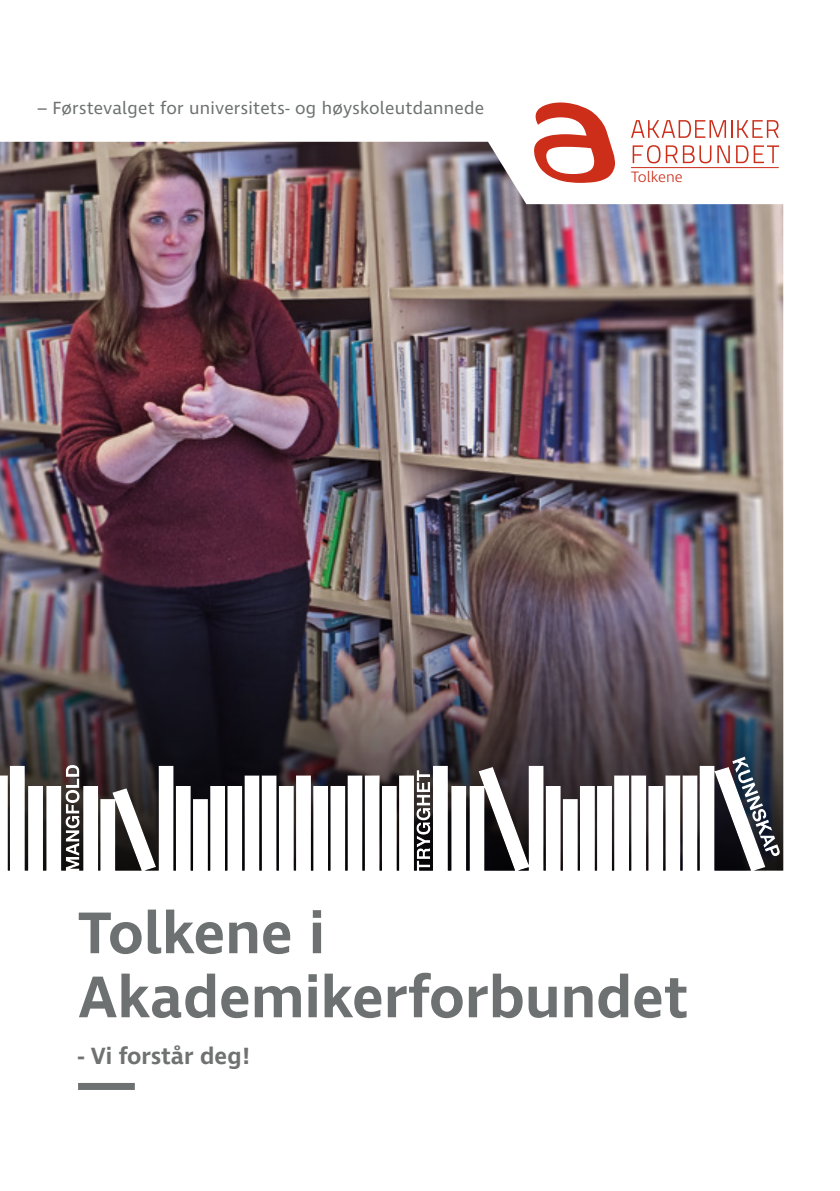
<style>
.page{position:relative;width:840px;height:1191px;background:#fff}
.page>*{position:absolute;margin:0;border:0;box-sizing:border-box;transform-origin:0 0}
.t1{font:600 60px/64px "Ingra";color:#6e7171}
.t2{font:600 24px "Ingra";color:#707271}
.t3{font:18px "Ingra";letter-spacing:.015em;color:#6e7171}
.t4{font:300 15.4px "Ingra";color:#cc2e1a}
</style>
<div class="page">
<img style="left:0;top:142px;width:782px;height:195px">
<img style="left:0;top:337px;width:782px;height:533px">
<svg style="left:528px;top:102px;width:86px;height:81px"></svg>
<svg style="left:631px;top:120px;width:147px;height:18px"></svg>
<svg style="left:632px;top:145px;width:79px;height:18px"></svg>
<svg style="left:717px;top:145px;width:12px;height:18px"></svg>
<svg style="left:735px;top:145px;width:43px;height:18px"></svg>
<hr style="left:630px;top:167px;width:148px;height:1px;background:#cc2e1a">
<div style="left:78px;top:1083px;width:57px;height:7px;background:#6e7171"></div>
<p class="t3" style="left:38px;top:97px;width:447px">– Førstevalget for universitets- og høyskoleutdannede</p>
<p class="t4" style="left:630px;top:168px;width:53px">Tolkene</p>
<h1 class="t1" style="left:78px;top:904px;width:611px">Tolkene i<br>Akademikerforbundet</h1>
<h2 class="t2" style="left:77px;top:1041px;width:174px">- Vi forstår deg!</h2>
</div>
